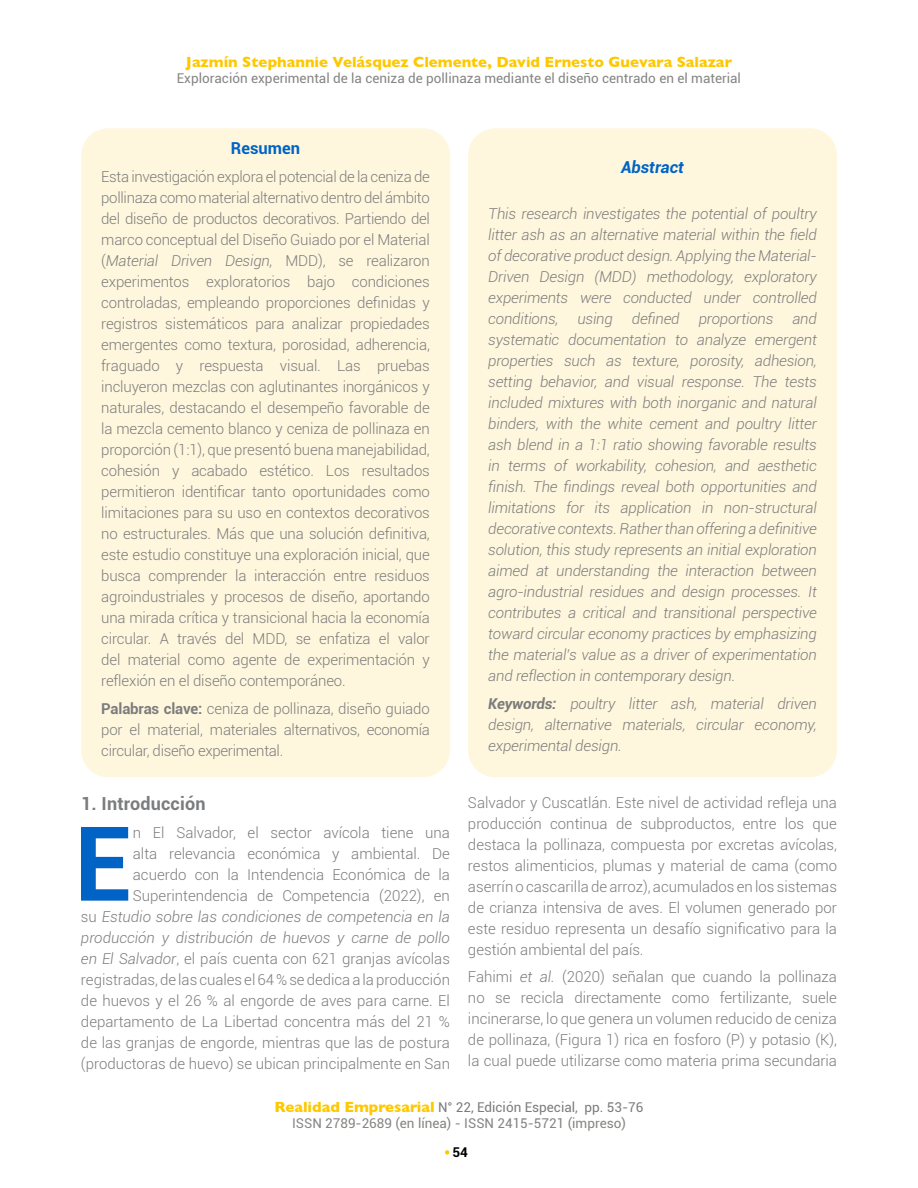
<style>
.page{position:relative;width:918px;height:1188px;background:#fff}
.page>*{position:absolute;margin:0;border:0;box-sizing:border-box;transform-origin:0 0}
.t1{font:700 103.65px "Roboto";color:#0063c5}
.t2{font:700 18px "Roboto";letter-spacing:.01em;color:#7b7c7e}
.t3{font:italic 700 16.5px "Roboto";color:#0063c5}
.t4{font:700 16.5px "Roboto";color:#0063c5}
.t5{font:300 15px/21px "Roboto";color:#7d7c7c;text-align:justify}
.t6{font:italic 300 15px/21px "Roboto";letter-spacing:-.01em;color:#7d7c7c;text-align:justify}
.t7{font:700 15px "Gill Sans";color:#fec800}
.t8{font:13.5px/16.2px "Roboto";color:#858582;text-align:center}
.t9{font:700 13.5px "Roboto";color:#000}
.s1{font-style:italic}
.s2{font-weight:700}
.s3{font-family:"Gill Sans";font-weight:700;font-size:15px;color:#fec800}
.s4{color:#7b7c7e}
</style>
<div class="page">
<svg style="left:445px;top:1150px;width:4px;height:5px"></svg>
<div style="left:468px;top:128px;width:369px;height:649px;background:#fef7de;border-radius:27px"></div>
<div style="left:81px;top:128px;width:369px;height:649px;background:#fef7de;border-radius:27px"></div>
<p class="t7" style="left:186px;top:50px;width:548px">Jazmín Stephannie Velásquez Clemente, David Ernesto Guevara Salazar</p>
<p class="t8" style="left:177px;top:70px;width:566px">Exploración experimental de la ceniza de pollinaza mediante el diseño centrado en el material</p>
<p class="t4" style="left:231px;top:137px;width:71px">Resumen</p>
<p class="t5" style="left:101px;top:166px;width:330px">Esta investigación explora el potencial de la ceniza de pollinaza como material alternativo dentro del ámbito del diseño de productos decorativos. Partiendo del marco conceptual del Diseño Guiado por el Material (<span class="s1">Material Driven Design,</span> MDD), se realizaron experimentos exploratorios bajo condiciones controladas, empleando proporciones definidas y registros sistemáticos para analizar propiedades emergentes como textura, porosidad, adherencia, fraguado y respuesta visual. Las pruebas incluyeron mezclas con aglutinantes inorgánicos y naturales, destacando el desempeño favorable de la mezcla cemento blanco y ceniza de pollinaza en proporción (1:1), que presentó buena manejabilidad, cohesión y acabado estético. Los resultados permitieron identificar tanto oportunidades como limitaciones para su uso en contextos decorativos no estructurales. Más que una solución definitiva, este estudio constituye una exploración inicial, que busca comprender la interacción entre residuos agroindustriales y procesos de diseño, aportando una mirada crítica y transicional hacia la economía circular. A través del MDD, se enfatiza el valor del material como agente de experimentación y reflexión en el diseño contemporáneo.</p>
<p class="t5" style="left:101px;top:697px;width:330px"><span class="s2">Palabras clave:</span> ceniza de pollinaza, diseño guiado por el material, materiales alternativos, economía circular, diseño experimental.</p>
<p class="t2" style="left:81px;top:791px;width:126px">1. Introducción</p>
<h1 class="t1" style="left:74px;top:791px;width:59px">E</h1>
<p class="t5" style="left:81px;top:821px;width:371px;text-align:right">n El Salvador, el sector avícola tiene una<br>alta relevancia económica y ambiental. De acuerdo con la Intendencia Económica de la Superintendencia de Competencia (2022), en<br>su <span class="s1">Estudio sobre las condiciones de competencia en la producción y distribución de huevos y carne de pollo en El Salvador</span>, el país cuenta con 621 granjas avícolas registradas, de las cuales el 64 % se dedica a la producción de huevos y el 26 % al engorde de aves para carne. El departamento de La Libertad concentra más del 21 % de las granjas de engorde, mientras que las de postura (productoras de huevo) se ubican principalmente en San</p>
<p class="t3" style="left:621px;top:155px;width:64px">Abstract</p>
<p class="t6" style="left:488px;top:203px;width:330px">This research investigates the potential of poultry litter ash as an alternative material within the field of decorative product design. Applying the Material-Driven Design (MDD) methodology, exploratory experiments were conducted under controlled conditions,</p>
<p class="t6" style="left:577px;top:308px;width:37px">using</p>
<p class="t6" style="left:632px;top:308px;width:49px">defined</p>
<p class="t6" style="left:699px;top:308px;width:76px">proportions</p>
<p class="t6" style="left:488px;top:308px;width:330px;text-indent:304px">and systematic documentation to analyze emergent properties such as texture, porosity, adhesion, setting behavior, and visual response. The tests included mixtures with both inorganic and natural binders, with the white cement and poultry litter ash blend in a 1:1 ratio showing favorable results in terms of workability, cohesion, and aesthetic finish. The findings reveal both opportunities and limitations for its application in non-structural decorative contexts. Rather than offering a definitive solution, this study represents an initial exploration aimed at understanding the interaction between agro-industrial residues and design processes. It contributes a critical and transitional perspective toward circular economy practices by emphasizing the material’s value as a driver of experimentation and reflection in contemporary design.</p>
<p class="t6" style="left:488px;top:693px;width:330px"><span class="s2">Keywords:</span> poultry litter ash, material driven design, alternative materials, circular economy, experimental design.</p>
<p class="t5" style="left:468px;top:791px;width:371px">Salvador y Cuscatlán. Este nivel de actividad refleja una producción continua de subproductos, entre los que destaca la pollinaza, compuesta por excretas avícolas, restos alimenticios, plumas y material de cama (como aserrín o cascarilla de arroz), acumulados en los sistemas de crianza intensiva de aves. El volumen generado por este residuo representa un desafío significativo para la gestión ambiental del país.</p>
<p class="t5" style="left:468px;top:966px;width:371px">Fahimi <span class="s1">et al.</span> (2020) señalan que cuando la pollinaza no se recicla directamente como fertilizante, suele incinerarse, lo que genera un volumen reducido de ceniza de pollinaza, (Figura 1) rica en fosforo (P) y potasio (K), la cual puede utilizarse como materia prima secundaria</p>
<p class="t8" style="left:275px;top:1098px;width:370px"><span class="s3">Realidad Empresarial</span> <span class="s4">N° 22, Edición Especial, pp. 53-76<br></span>ISSN 2789-2689 (en línea) - ISSN 2415-5721 (impreso)</p>
<p class="t9" style="left:453px;top:1143px;width:17px">54</p>
</div>
